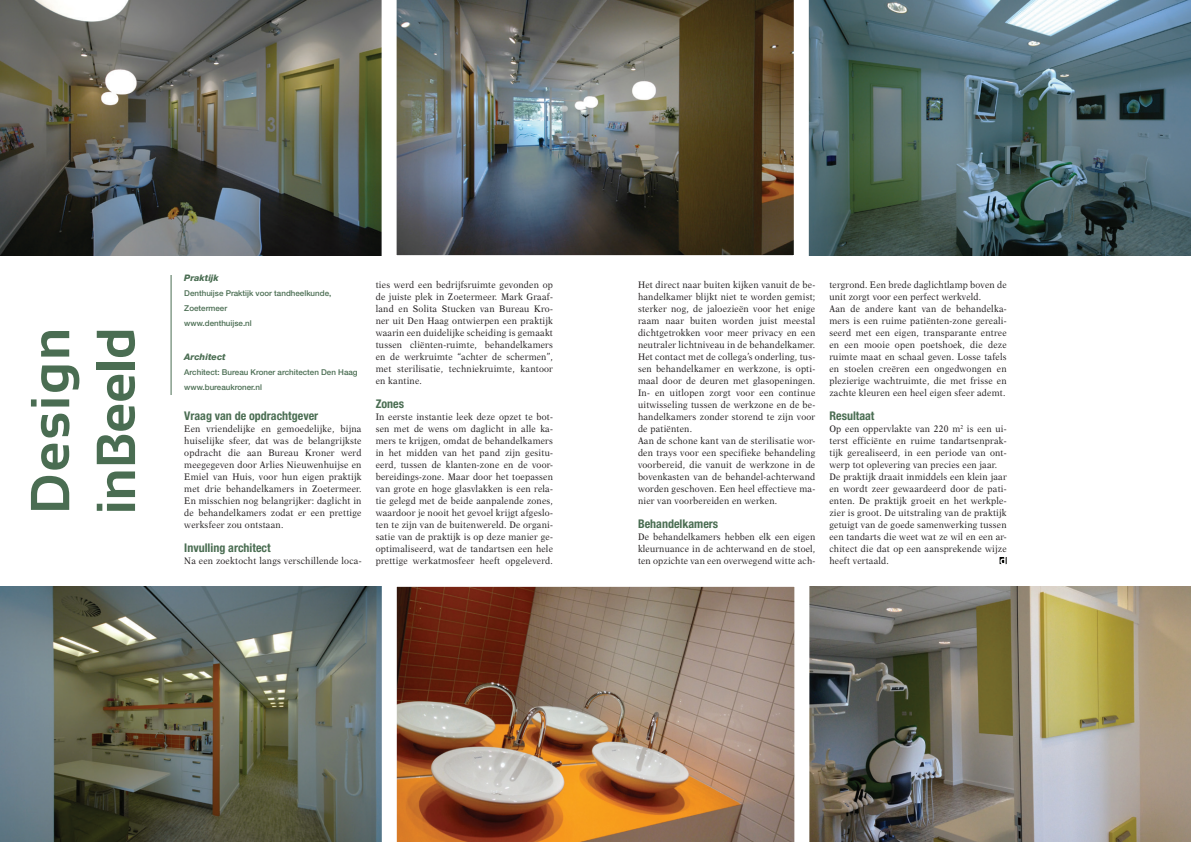
<style>
.page{position:relative;width:1191px;height:842px;background:#fff}
.page>*{position:absolute;margin:0;border:0;box-sizing:border-box;transform-origin:0 0}
.t1{font:700 54.8px/65.8px "Sansation";color:#4a6d52}
.t2{font:700 condensed 12px "Helvetica Neue LT Std";color:#4a6d52}
.t3{font:9.5px/12px "New Aster LT Std";letter-spacing:.025em;color:#231f20;text-align:justify;scale:.9 1}
.t4{font:italic 800 9px "Helvetica Neue LT Std";color:#4a6d52}
.t5{font:500 8px/15px "Helvetica Neue LT Std";color:#4a6d52}
</style>
<div class="page">
<img style="left:817px;top:587px;width:374px;height:255px">
<img style="left:0;top:0;width:1191px;height:255px">
<img style="left:0;top:587px;width:374px;height:255px">
<img style="left:374px;top:0;width:442px;height:256px">
<svg style="left:374px;top:586px;width:443px;height:256px"></svg>
<hr style="left:171px;top:275px;width:1px;height:120px;background:#4a6d52">
<svg style="left:999px;top:557px;width:7px;height:7px"></svg>
<h1 class="t1" style="left:17px;top:514px;width:188px;rotate:-90deg">Design inBeeld</h1>
<p class="t4" style="left:184px;top:273px;width:36px">Praktijk</p>
<p class="t5" style="left:184px;top:286px;width:149px">Denthuijse Praktijk voor tandheelkunde,<br>Zoetermeer<br>www.denthuijse.nl</p>
<p class="t4" style="left:184px;top:352px;width:43px">Architect</p>
<p class="t5" style="left:184px;top:365px;width:175px">Architect: Bureau Kroner architecten Den Haag www.bureaukroner.nl</p>
<p class="t2" style="left:184px;top:408px;width:135px">Vraag van de opdrachtgever</p>
<p class="t3" style="left:184px;top:423px;width:198px">Een vriendelijke en gemoedelijke, bijna huiselijke sfeer, dat was de belangrijkste opdracht die aan Bureau Kroner werd meegegeven door Arlies Nieuwenhuijse en Emiel van Huis, voor hun eigen praktijk met drie behandelkamers in Zoetermeer.<br>En misschien nog belangrijker: daglicht in de behandelkamers zodat er een prettige werksfeer zou ontstaan.</p>
<p class="t2" style="left:184px;top:540px;width:88px">Invulling architect</p>
<p class="t3" style="left:184px;top:555px;width:198px">Na een zoektocht langs verschillende loca-</p>
<p class="t3" style="left:376px;top:279px;width:198px">ties werd een bedrijfsruimte gevonden op de juiste plek in Zoetermeer. Mark Graaf&shy;land en Solita Stucken van Bureau Kro&shy;ner uit Den Haag ontwierpen een praktijk waarin een duidelijke scheiding is gemaakt tussen cliënten-ruimte, behandelkamers en de werkruimte “achter de schermen”, met sterilisatie, techniekruimte, kantoor en kantine.</p>
<p class="t2" style="left:376px;top:396px;width:30px">Zones</p>
<p class="t3" style="left:376px;top:411px;width:198px">In eerste instantie leek deze opzet te bot&shy;sen met de wens om daglicht in alle ka&shy;mers te krijgen, omdat de behandelkamers in het midden van het pand zijn gesitu&shy;eerd, tussen de klanten-zone en de voor&shy;bereidings-zone. Maar door het toepassen van grote en hoge glasvlakken is een rela&shy;tie gelegd met de beide aanpalende zones, waardoor je nooit het gevoel krijgt afgeslo&shy;ten te zijn van de buitenwereld. De organi&shy;satie van de praktijk is op deze manier ge&shy;optimaliseerd, wat de tandartsen een hele prettige werkatmosfeer heeft opgeleverd.</p>
<p class="t3" style="left:638px;top:279px;width:198px;text-align:left">Het direct naar buiten kijken vanuit de be&shy;handelkamer blijkt niet te worden gemist; sterker nog, de jaloezieën voor het enige raam naar buiten worden juist meestal dichtgetrokken voor meer privacy en een neutraler lichtniveau in de behandelkamer.<br>Het contact met de collega’s onderling, tus&shy;sen behandelkamer en werkzone, is opti&shy;maal door de deuren met glasopeningen.<br>In- en uitlopen zorgt voor een continue uitwisseling tussen de werkzone en de be&shy;handelkamers zonder storend te zijn voor de patiënten.<br>Aan de schone kant van de sterilisatie wor&shy;den trays voor een specifieke behandeling voorbereid, die vanuit de werkzone in de bovenkasten van de behandel-achterwand worden geschoven. Een heel effectieve ma&shy;nier van voorbereiden en werken.</p>
<p class="t2" style="left:638px;top:516px;width:82px">Behandelkamers</p>
<p class="t3" style="left:638px;top:531px;width:198px">De behandelkamers hebben elk een eigen kleurnuance in de achterwand en de stoel, ten opzichte van een overwegend witte ach-</p>
<p class="t3" style="left:829px;top:279px;width:198px;text-align:left">tergrond. Een brede daglichtlamp boven de unit zorgt voor een perfect werkveld.<br>Aan de andere kant van de behandelka&shy;mers is een ruime patiënten-zone gereali&shy;seerd met een eigen, transparante entree en een mooie open poetshoek, die deze ruimte maat en schaal geven. Losse tafels en stoelen creëren een ongedwongen en plezierige wachtruimte, die met frisse en zachte kleuren een heel eigen sfeer ademt.</p>
<p class="t2" style="left:829px;top:408px;width:47px">Resultaat</p>
<p class="t3" style="left:829px;top:423px;width:198px;text-align:left">Op een oppervlakte van 220 m<sup>2</sup> is een ui&shy;terst efficiënte en ruime tandartsenprak&shy;tijk gerealiseerd, in een periode van ont&shy;werp tot oplevering van precies een jaar.<br>De praktijk draait inmiddels een klein jaar en wordt zeer gewaardeerd door de pati&shy;ënten. De praktijk groeit en het werkple&shy;zier is groot. De uitstraling van de praktijk getuigt van de goede samenwerking tussen een tandarts die weet wat ze wil en een ar&shy;chitect die dat op een aansprekende wijze heeft vertaald.</p>
</div>
